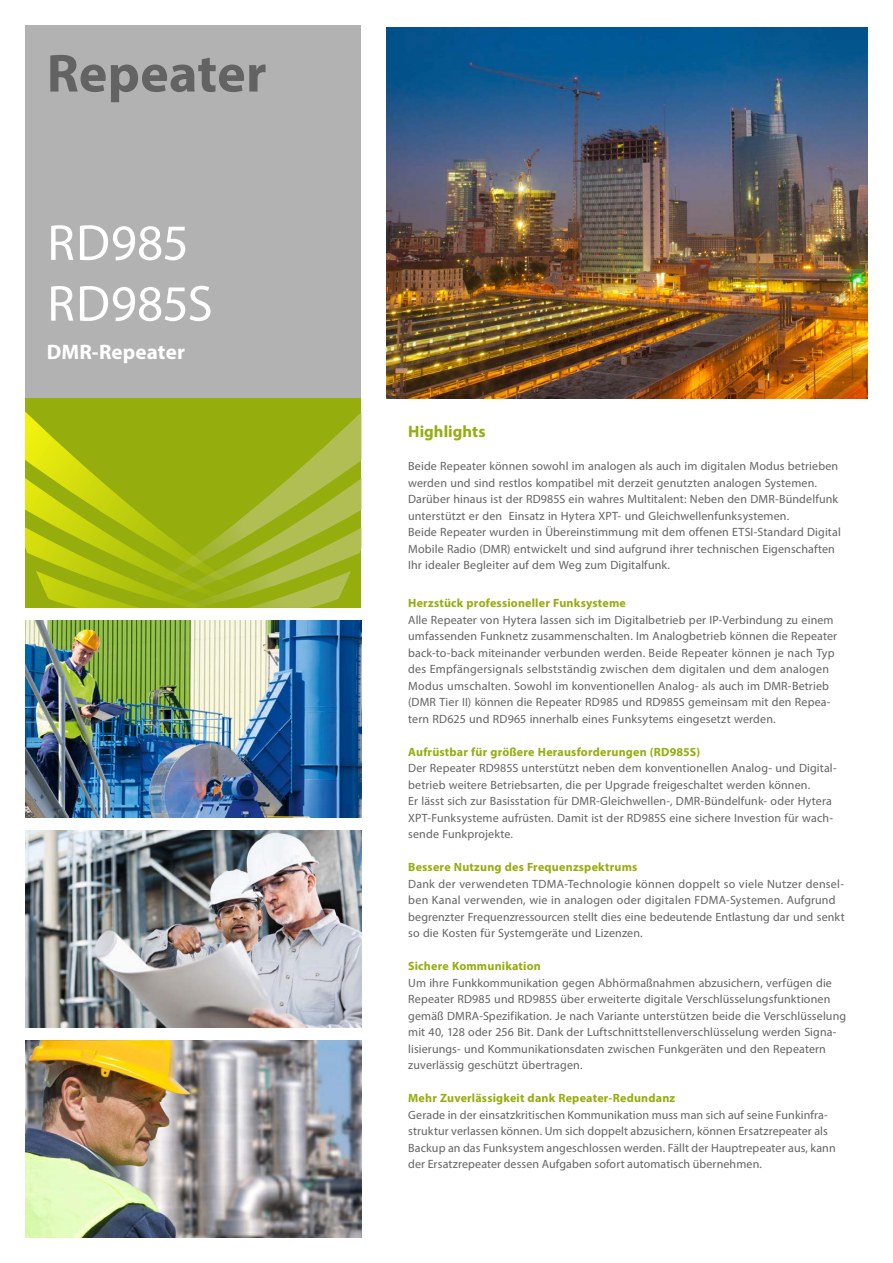
<style>
.page{position:relative;width:893px;height:1263px;background:#fff}
.page>*{position:absolute;margin:0;border:0;box-sizing:border-box;transform-origin:0 0}
.Produkt__Produktgrup{font:700 54px "Myriad Pro";letter-spacing:.005em;color:#646363}
.Produkt__Bezeichnung{font:51px "Myriad Pro";color:#fff}
.Produkt__Bezeichnung-2{font:700 21px "Myriad Pro";letter-spacing:.01em;color:#fff}
.Text_-_Headline_11pt{font:700 16.5px "Myriad Pro";letter-spacing:.005em;color:#95ad0d}
.Text_-_Fließtext_8pt{font:12px/16.5px "Myriad Pro";letter-spacing:.01em;color:#646363}
.Text_-_Subhead_8pt{font:700 12px "Myriad Pro";letter-spacing:.015em;color:#95ad0d}
</style>
<div class="page">
<div style="left:26px;top:26px;width:335px;height:372px;background:#b3b2b2"></div>
<svg style="left:275px;top:412px;width:86px;height:196px;background:#a2b52f"></svg>
<svg style="left:26px;top:398px;width:249px;height:210px;background:#a1b610"></svg>
<img style="left:387px;top:27px;width:480px;height:371px">
<img style="left:26px;top:621px;width:335px;height:197px">
<img style="left:26px;top:830px;width:335px;height:197px">
<img style="left:26px;top:1040px;width:335px;height:197px">
<p class="Produkt__Produktgrup" style="left:47px;top:38px;width:221px">Repeater</p>
<p class="Produkt__Bezeichnung" style="left:47px;top:211px;width:143px">RD985</p>
<p class="Produkt__Bezeichnung" style="left:47px;top:272px;width:167px">RD985S</p>
<p class="Produkt__Bezeichnung-2" style="left:47px;top:338px;width:140px">DMR-Repeater</p>
<p class="Text_-_Headline_11pt" style="left:408px;top:421px;width:79px">Highlights</p>
<p class="Text_-_Fließtext_8pt" style="left:408px;top:458px;width:431px">Beide Repeater können sowohl im analogen als auch im digitalen Modus betrieben werden und sind restlos kompatibel mit derzeit genutzten analogen Systemen.<br>Darüber hinaus ist der RD985S ein wahres Multitalent: Neben den DMR-Bündelfunk unterstützt er den Einsatz in Hytera XPT- und Gleichwellenfunksystemen.</p>
<p class="Text_-_Fließtext_8pt" style="left:408px;top:524px;width:434px">Beide Repeater wurden in Übereinstimmung mit dem offenen ETSI-Standard Digital<br>Mobile Radio (DMR) entwickelt und sind aufgrund ihrer technischen Eigenschaften<br>Ihr idealer Begleiter auf dem Weg zum Digitalfunk.</p>
<p class="Text_-_Subhead_8pt" style="left:408px;top:595px;width:219px">Herzstück professioneller Funksysteme</p>
<p class="Text_-_Fließtext_8pt" style="left:408px;top:611px;width:430px">Alle Repeater von Hytera lassen sich im Digitalbetrieb per IP-Verbindung zu einem umfassenden Funknetz zusammenschalten. Im Analogbetrieb können die Repeater back-to-back miteinander verbunden werden. Beide Repeater können je nach Typ des Empfängersignals selbstständig zwischen dem digitalen und dem analogen Modus umschalten. Sowohl im konventionellen Analog- als auch im DMR-Betrieb (DMR Tier II) können die Repeater RD985 und RD985S gemeinsam mit den Repea&shy;tern RD625 und RD965 innerhalb eines Funksytems eingesetzt werden.</p>
<p class="Text_-_Subhead_8pt" style="left:408px;top:744px;width:293px">Aufrüstbar für größere Herausforderungen (RD985S)</p>
<p class="Text_-_Fließtext_8pt" style="left:408px;top:760px;width:430px">Der Repeater RD985S unterstützt neben dem konventionellen Analog- und Digital&shy;betrieb weitere Betriebsarten, die per Upgrade freigeschaltet werden können.<br>Er lässt sich zur Basisstation für DMR-Gleichwellen-, DMR-Bündelfunk- oder Hytera XPT-Funksysteme aufrüsten. Damit ist der RD985S eine sichere Investion für wach&shy;sende Funkprojekte.</p>
<p class="Text_-_Subhead_8pt" style="left:408px;top:859px;width:231px">Bessere Nutzung des Frequenzspektrums</p>
<p class="Text_-_Fließtext_8pt" style="left:408px;top:875px;width:438px">Dank der verwendeten TDMA-Technologie können doppelt so viele Nutzer densel&shy;ben Kanal verwenden, wie in analogen oder digitalen FDMA-Systemen. Aufgrund begrenzter Frequenzressourcen stellt dies eine bedeutende Entlastung dar und senkt so die Kosten für Systemgeräte und Lizenzen.</p>
<p class="Text_-_Subhead_8pt" style="left:408px;top:958px;width:134px">Sichere Kommunikation</p>
<p class="Text_-_Fließtext_8pt" style="left:408px;top:974px;width:439px">Um ihre Funkkommunikation gegen Abhörmaßnahmen abzusichern, verfügen die Repeater RD985 und RD985S über erweiterte digitale Verschlüsselungsfunktionen gemäß DMRA-Spezifikation. Je nach Variante unterstützen beide die Verschlüsselung mit 40, 128 oder 256 Bit. Dank der Luftschnittstellenverschlüsselung werden Signa&shy;lisierungs- und Kommunikationsdaten zwischen Funkgeräten und den Repeatern zuverlässig geschützt übertragen.</p>
<p class="Text_-_Subhead_8pt" style="left:408px;top:1090px;width:269px">Mehr Zuverlässigkeit dank Repeater-Redundanz</p>
<p class="Text_-_Fließtext_8pt" style="left:408px;top:1106px;width:429px">Gerade in der einsatzkritischen Kommunikation muss man sich auf seine Funkinfra&shy;struktur verlassen können. Um sich doppelt abzusichern, können Ersatzrepeater als Backup an das Funksystem angeschlossen werden. Fällt der Hauptrepeater aus, kann der Ersatzrepeater dessen Aufgaben sofort automatisch übernehmen.</p>
</div>
